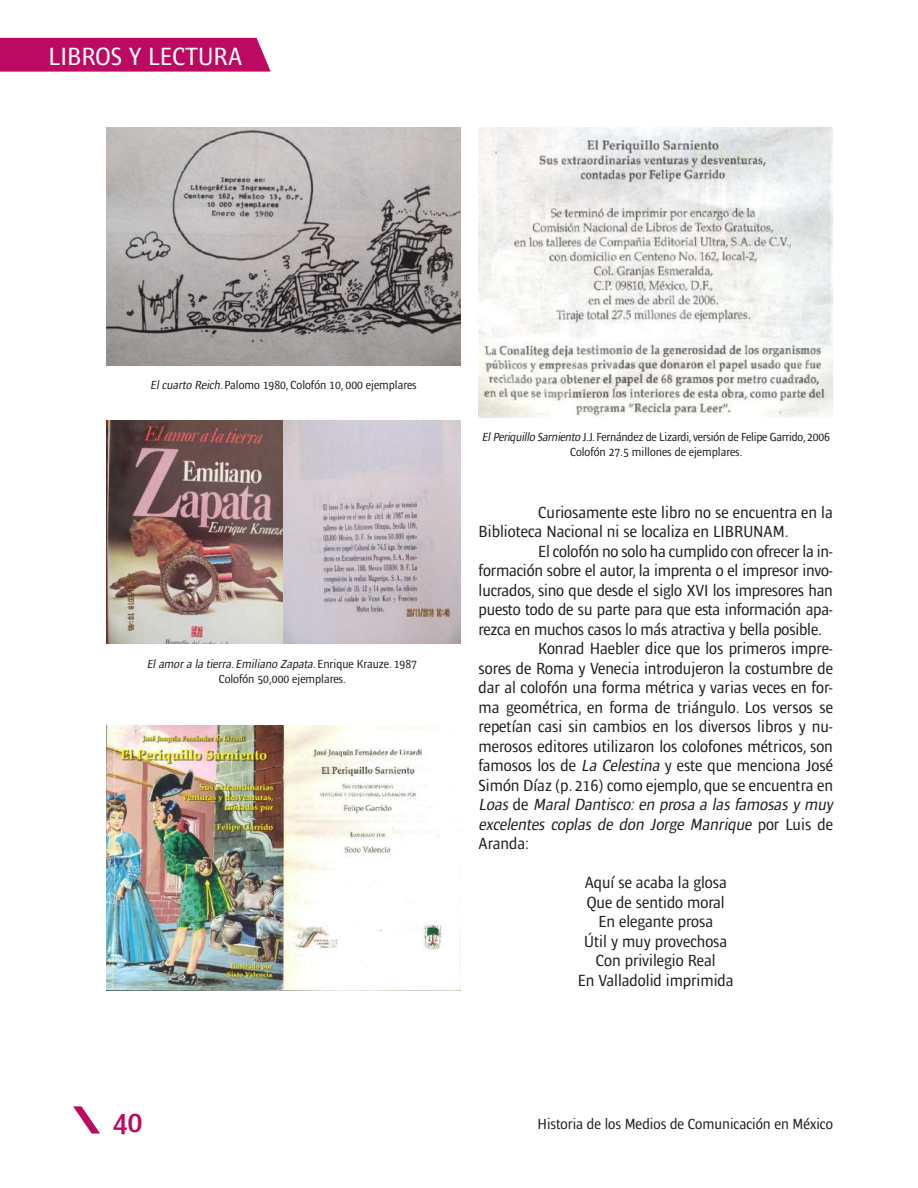
<style>
.page{position:relative;width:918px;height:1188px;background:#fff}
.page>*{position:absolute;margin:0;border:0;box-sizing:border-box;transform-origin:0 0}
.t1{font:600 condensed 30px "Ardoise Std";color:#bc0a62}
.t2{font:condensed 25.5px "Ardoise Std";color:#fff}
.t3{font:condensed 16.5px/19.5px "Ardoise Std";color:#231f20}
.t4{font:italic condensed 16.5px "Ardoise Std";color:#231f20}
.t5{font:condensed 15px "Ardoise Std";color:#231f20}
.t6{font:condensed 12px/15px "Ardoise Std";color:#231f20;text-align:center}
.t7{font:condensed 12px/15px "Ardoise Std";letter-spacing:-.02em;color:#231f20;text-align:center}
.s1{font-style:italic}
.s2{font-style:normal}
</style>
<div class="page">
<img style="left:106px;top:128px;width:355px;height:237px">
<img style="left:106px;top:420px;width:355px;height:224px">
<img style="left:106px;top:725px;width:355px;height:265px">
<img style="left:479px;top:128px;width:354px;height:290px">
<svg style="left:73px;top:1106px;width:27px;height:28px"></svg>
<div style="left:0;top:38px;width:271px;height:34px;background:#bc0a62"></div>
<h2 class="t2" style="left:49px;top:42px;width:195px">LIBROS Y LECTURA</h2>
<p class="t6" style="left:150px;top:377px;width:268px"><span class="s1">Elcuarto Reich.</span>Palomo 1980, Colofón 10, 000 ejemplares</p>
<p class="t6" style="left:147px;top:656px;width:272px"><span class="s1">Elamora la tierra.Emiliano Zapata.</span>E n r i q u e K ra u z e . 1 9 8 7<br>Colofón 50,000 ejemplares.</p>
<p class="t7" style="left:482px;top:430px;width:350px"><span class="s1">ElPeriquillo Sarniento</span> J.J. Fernández de Lizardi, versión de Felipe Garrido, 2006<br>Colofón 27.5 millones de ejemplares.</p>
<p class="t3" style="left:479px;top:502px;width:356px;text-indent:60px">Curiosamente este libro no se encuentra en la<br>Biblioteca Nacional ni se localiza en LIBRUNAM.</p>
<p class="t3" style="left:538px;top:541px;width:296px">El colofón no solo ha cumplido con ofrecer la in-</p>
<p class="t3" style="left:479px;top:561px;width:356px">formación sobre el autor, la imprenta o el impresor invo-</p>
<p class="t3" style="left:479px;top:580px;width:356px">lucrados, sino que desde el siglo XVI los impresores han</p>
<p class="t3" style="left:479px;top:600px;width:356px">puesto todo de su parte para que esta información apa-</p>
<p class="t3" style="left:479px;top:619px;width:345px">rezca en muchos casos lo más atractiva y bella posible.</p>
<p class="t3" style="left:538px;top:639px;width:296px">Konrad Haebler dice que los primeros impre-</p>
<p class="t3" style="left:479px;top:658px;width:356px">sores de Roma y Venecia introdujeron la costumbre de</p>
<p class="t3" style="left:479px;top:678px;width:356px">dar al colofón una forma métrica y varias veces en for-</p>
<p class="t3" style="left:479px;top:697px;width:356px">ma geométrica, en forma de triángulo. Los versos se</p>
<p class="t3" style="left:479px;top:717px;width:356px">repetían casi sin cambios en los diversos libros y nu-</p>
<p class="t3" style="left:479px;top:736px;width:356px">merosos editores utilizaron los colofones métricos, son</p>
<p class="t3" style="left:479px;top:756px;width:356px">famosos los de <span class="s1">La Celestina</span> y este que menciona José</p>
<p class="t3" style="left:479px;top:775px;width:356px">Simón Díaz (p. 216) como ejemplo, que se encuentra en</p>
<p class="t4" style="left:479px;top:795px;width:359px">Loas <span class="s2">d e</span> Maral Dantisco:en prosa a las famosas y muy</p>
<p class="t4" style="left:479px;top:815px;width:356px">excelentes coplas de don Jorge Manrique <span class="s2">p o r L u i s d e</span></p>
<p class="t3" style="left:479px;top:834px;width:52px">Aranda:</p>
<p class="t3" style="left:578px;top:873px;width:157px;text-align:center">Aquí se acaba la glosa<br>Que de sentido moral<br>En elegante prosa<br>Útil y muy provechosa<br>Con privilegio Real<br>En Valladolid imprimida</p>
<h1 class="t1" style="left:113px;top:1104px;width:30px">40</h1>
<p class="t5" style="left:538px;top:1115px;width:297px">Historia de los Medios de Comunicación en México</p>
</div>
